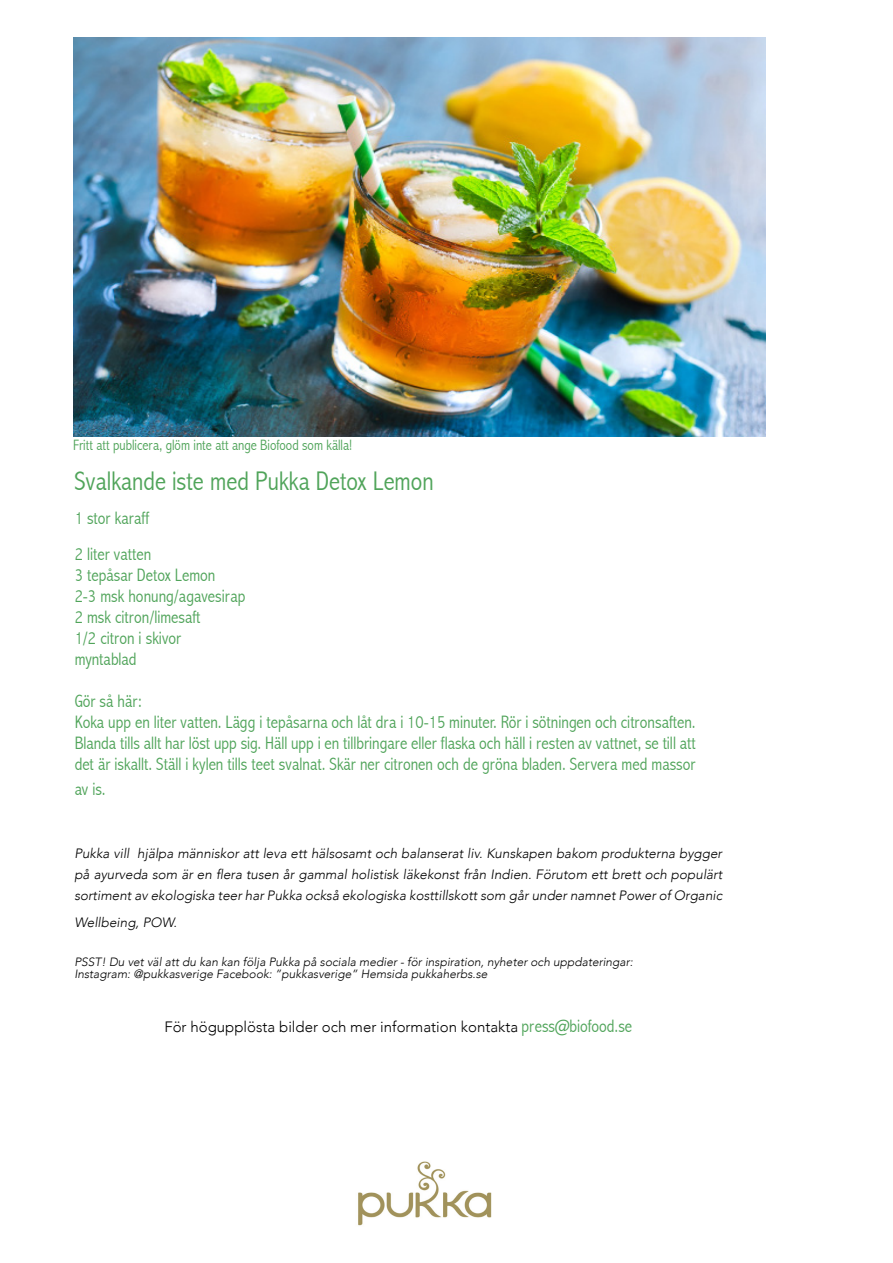
<style>
.page{position:relative;width:893px;height:1263px;background:#fff}
.page>*{position:absolute;margin:0;border:0;box-sizing:border-box;transform-origin:0 0}
.t1{font:300 condensed 27px "Abadi";color:#50a45a}
.t2{font:300 condensed 18px/21px "Abadi";color:#50a45a}
.t3{font:300 15px "Avenir";color:#000}
.t4{font:300 condensed 15px "Abadi";color:#50a45a}
.t5{font:italic 300 13.5px/21px "Avenir";color:#000;text-align:justify}
.t6{font:italic 300 12px/12px "Avenir";color:#000}
.s1{font-family:"Abadi";font-stretch:condensed;font-size:18px;color:#50a45a}
</style>
<div class="page">
<img style="left:358px;top:1161px;width:134px;height:65px">
<img style="left:73px;top:37px;width:692px;height:399px">
<p class="t4" style="left:73px;top:436px;width:281px">Fritt att publicera, glöm inte att ange Biofood som källa!</p>
<h1 class="t1" style="left:75px;top:465px;width:361px">Svalkande iste med Pukka Detox Lemon</h1>
<p class="t2" style="left:75px;top:499px;width:78px;line-height:36px">1 stor karaff<br>2 liter vatten</p>
<p class="t2" style="left:75px;top:564px;width:172px">3 tepåsar Detox Lemon<br>2-3 msk honung/agavesirap<br>2 msk citron/limesaft<br>1/2 citron i skivor myntablad</p>
<p class="t2" style="left:75px;top:691px;width:622px">Gör så här:<br>Koka upp en liter vatten. Lägg i tepåsarna och låt dra i 10-15 minuter. Rör i sötningen och citronsaften.<br>Blanda tills allt har löst upp sig. Häll upp i en tillbringare eller flaska och häll i resten av vattnet, se till att det är iskallt. Ställ i kylen tills teet svalnat. Skär ner citronen och de gröna bladen. Servera med massor</p>
<p class="t2" style="left:75px;top:779px;width:32px">av is.</p>
<p class="t5" style="left:74px;top:843px;width:649px">Pukka vill hjälpa människor att leva ett hälsosamt och balanserat liv. Kunskapen bakom produkterna bygger på ayurveda som är en flera tusen år gammal holistisk läkekonst från Indien. Förutom ett brett och populärt sortiment av ekologiska teer har Pukka också ekologiska kosttillskott som går under namnet Power of Organic</p>
<p class="t5" style="left:74px;top:912px;width:104px">Wellbeing, POW.</p>
<p class="t6" style="left:74px;top:956px;width:560px">PSST! Du vet väl att du kan kan följa Pukka på sociala medier - för inspiration, nyheter och uppdateringar:<br>Instagram: @pukkasverige Facebook: ”pukkasverige” Hemsida pukkaherbs.se</p>
<p class="t3" style="left:164px;top:1018px;width:469px">För högupplösta bilder och mer information kontakta <span class="s1">press@biofood.se</span></p>
</div>
